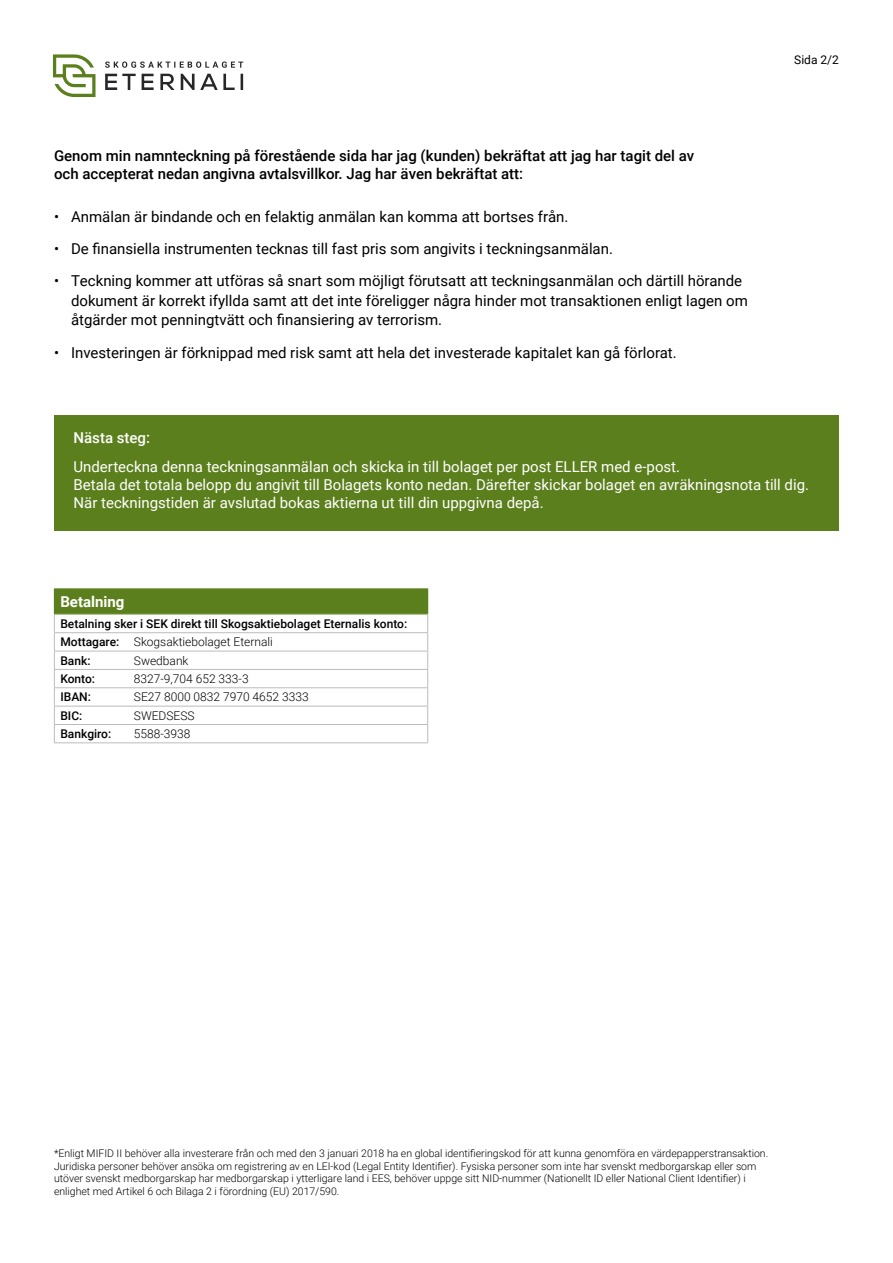
<style>
.page{position:relative;width:893px;height:1263px;background:#fff}
.page>*{position:absolute;margin:0;border:0;box-sizing:border-box;transform-origin:0 0}
.t1{font:15px/19.5px "Roboto";color:#000}
.t2{font:15px/18px "Roboto";color:#fff}
.t3{font:500 15px/18px "Roboto";color:#000}
.t4{font:500 15px "Roboto";color:#fff}
.t5{font:700 15px "Roboto";color:#fff}
.t6{font:500 12px/18.3px "Roboto";color:#000}
.t7{font:300 12px "Roboto";color:#000}
.t8{font:12px "Roboto";color:#000}
.t9{font:300 10.5px/12.6px "Roboto";color:#000}
.s1{font-weight:300}
</style>
<div class="page">
<svg style="left:105px;top:61px;width:138px;height:7px"></svg>
<svg style="left:105px;top:74px;width:138px;height:16px"></svg>
<svg style="left:53px;top:54px;width:43px;height:43px"></svg>
<div style="left:54px;top:415px;width:785px;height:116px;background:#5c7f1d"></div>
<div style="left:54px;top:589px;width:374px;height:25px;background:#5c7f1d"></div>
<hr style="left:54px;top:687px;width:74px;height:1px;background:#bcbcbc">
<hr style="left:128px;top:687px;width:300px;height:1px;background:#bcbcbc">
<hr style="left:54px;top:632px;width:74px;height:1px;background:#bcbcbc">
<hr style="left:128px;top:632px;width:300px;height:1px;background:#bcbcbc">
<hr style="left:54px;top:706px;width:74px;height:1px;background:#bcbcbc">
<hr style="left:128px;top:706px;width:300px;height:1px;background:#bcbcbc">
<hr style="left:54px;top:724px;width:74px;height:1px;background:#bcbcbc">
<hr style="left:128px;top:724px;width:300px;height:1px;background:#bcbcbc">
<hr style="left:54px;top:669px;width:74px;height:1px;background:#bcbcbc">
<hr style="left:128px;top:669px;width:300px;height:1px;background:#bcbcbc">
<hr style="left:54px;top:651px;width:74px;height:1px;background:#bcbcbc">
<hr style="left:128px;top:651px;width:300px;height:1px;background:#bcbcbc">
<hr style="left:54px;top:742px;width:74px;height:1px;background:#bcbcbc">
<hr style="left:128px;top:742px;width:300px;height:1px;background:#bcbcbc">
<hr style="left:54px;top:588px;width:74px;height:1px;background:#5c7f1d">
<hr style="left:128px;top:588px;width:300px;height:1px;background:#5c7f1d">
<hr style="left:54px;top:614px;width:74px;height:1px;background:#c3cda8">
<hr style="left:128px;top:614px;width:300px;height:1px;background:#c3cda8">
<svg style="left:54px;top:613px;width:1px;height:129px"></svg>
<svg style="left:427px;top:613px;width:1px;height:129px"></svg>
<h1 class="t3" style="left:54px;top:146px;width:642px">Genom min namnteckning på förestående sida har jag (kunden) bekräftat att jag har tagit del av och accepterat nedan angivna avtalsvillkor. Jag har även bekräftat att:</h1>
<h1 class="t1" style="left:54px;top:206px;width:516px">• Anmälan är bindande och en felaktig anmälan kan komma att bortses från.</h1>
<h1 class="t1" style="left:54px;top:238px;width:560px">• De finansiella instrumenten tecknas till fast pris som angivits i teckningsanmälan.</h1>
<p class="t1" style="left:71px;top:271px;width:678px;text-indent:-17px">• Teckning kommer att utföras så snart som möjligt förutsatt att teckningsanmälan och därtill hörande dokument är korrekt ifyllda samt att det inte föreligger några hinder mot transaktionen enligt lagen om åtgärder mot penningtvätt och finansiering av terrorism.</p>
<h1 class="t1" style="left:54px;top:342px;width:624px">• Investeringen är förknippad med risk samt att hela det investerade kapitalet kan gå förlorat.</h1>
<p class="t8" style="left:794px;top:52px;width:46px">Sida 2/2</p>
<h1 class="t4" style="left:74px;top:427px;width:78px">Nästa steg:</h1>
<p class="t2" style="left:74px;top:457px;width:737px">Underteckna denna teckningsanmälan och skicka in till bolaget per post ELLER med e-post.<br>Betala det totala belopp du angivit till Bolagets konto nedan. Därefter skickar bolaget en avräkningsnota till dig.<br>När teckningstiden är avslutad bokas aktierna ut till din uppgivna depå.</p>
<h1 class="t5" style="left:60px;top:591px;width:66px">Betalning</h1>
<p class="t6" style="left:60px;top:614px;width:348px">Betalning sker i SEK direkt till Skogsaktiebolaget Eternalis konto:<br>Mottagare: <span class="s1">Skogsaktiebolaget Eternali<br></span>Bank:</p>
<p class="t7" style="left:134px;top:652px;width:56px">Swedbank</p>
<p class="t6" style="left:60px;top:669px;width:36px">Konto:</p>
<p class="t7" style="left:134px;top:670px;width:116px">8327-9,704 652 333-3</p>
<p class="t6" style="left:60px;top:688px;width:32px">IBAN:</p>
<p class="t7" style="left:134px;top:689px;width:176px">SE27 8000 0832 7970 4652 3333</p>
<p class="t6" style="left:60px;top:706px;width:23px">BIC:</p>
<p class="t7" style="left:134px;top:707px;width:62px">SWEDSESS</p>
<p class="t6" style="left:60px;top:724px;width:52px">Bankgiro:</p>
<p class="t7" style="left:134px;top:725px;width:58px">5588-3938</p>
<p class="t9" style="left:54px;top:1147px;width:716px">*Enligt MIFID II behöver alla investerare från och med den 3 januari 2018 ha en global identifieringskod för att kunna genomföra en värdepapperstransaktion.<br>Juridiska personer behöver ansöka om registrering av en LEI-kod (Legal Entity Identifier). Fysiska personer som inte har svenskt medborgarskap eller som utöver svenskt medborgarskap har medborgarskap i ytterligare land i EES, behöver uppge sitt NID-nummer (Nationellt ID eller National Client Identifier) i enlighet med Artikel 6 och Bilaga 2 i förordning (EU) 2017/590.</p>
</div>
